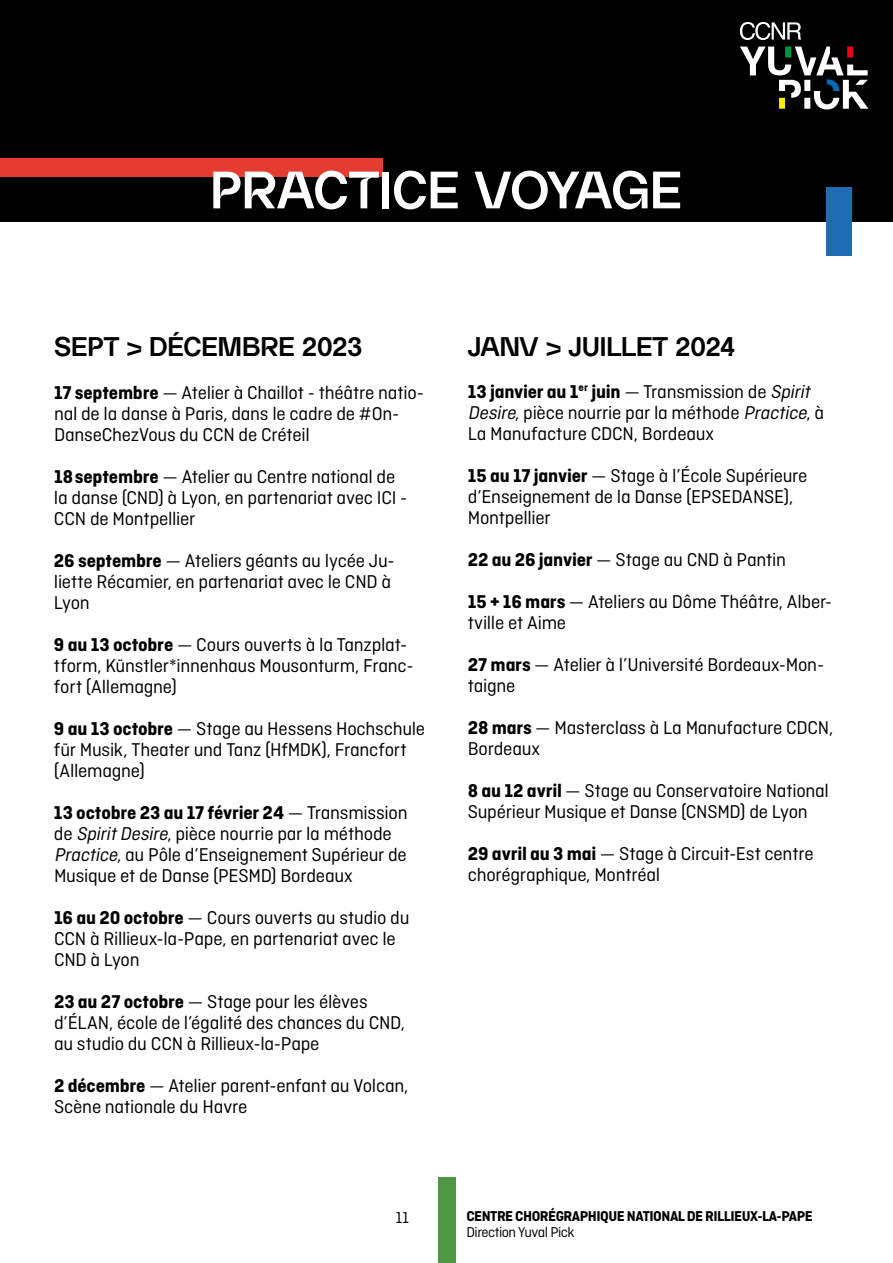
<style>
.page{position:relative;width:893px;height:1263px;background:#fff}
.page>*{position:absolute;margin:0;border:0;box-sizing:border-box;transform-origin:0 0}
.t1{font:700 52.5px "Almarena Display";color:#fff}
.t2{font:700 27px "Almarena Display";letter-spacing:-.01em;color:#000}
.t3{font:19.5px/21px "Ciutadella";letter-spacing:-.015em;color:#000}
.t4{font:16.5px "Ciutadella";color:#000}
.t5{font:700 15px "Ciutadella";letter-spacing:-.03em;color:#000}
.t6{font:15px "Ciutadella";letter-spacing:-.03em;color:#000}
.s1{font-weight:700}
.s2{font-style:italic}
</style>
<div class="page">
<div style="left:0;top:0;width:893px;height:221px;background:#000"></div>
<svg style="left:740px;top:22px;width:61px;height:18px"></svg>
<svg style="left:740px;top:47px;width:128px;height:63px"></svg>
<div style="left:0;top:158px;width:383px;height:18px;background:#e43c31"></div>
<div style="left:826px;top:187px;width:26px;height:68px;background:#1f6cb4"></div>
<div style="left:438px;top:1178px;width:17px;height:85px;background:#4e9844"></div>
<h1 class="t1" style="left:210px;top:160px;width:473px">PRACTICE VOYAGE</h1>
<h2 class="t2" style="left:54px;top:331px;width:310px">SEPT &gt; DÉCEMBRE 2023</h2>
<p class="t3" style="left:54px;top:382px;width:371px"><span class="s1">17 septembre</span> — Atelier à Chaillot - théâtre natio&shy;nal de la danse à Paris, dans le cadre de #On-<br>DanseChezVous du CCN de Créteil</p>
<p class="t3" style="left:54px;top:466px;width:355px"><span class="s1">18septembre</span> — Atelier au Centre national de la danse (CND) à Lyon, en partenariat avec ICI -<br>CCN de Montpellier</p>
<p class="t3" style="left:54px;top:550px;width:342px"><span class="s1">26 septembre</span> — Ateliers géants au lycée Ju&shy;liette Récamier, en partenariat avec le CND à<br>Lyon</p>
<p class="t3" style="left:54px;top:634px;width:361px"><span class="s1">9 au 13 octobre</span> — Cours ouverts à la Tanzplat&shy;tform, Künstler*innenhaus Mousonturm, Franc&shy;fort (Allemagne)</p>
<p class="t3" style="left:54px;top:718px;width:373px"><span class="s1">9 au 13 octobre</span> — Stage au Hessens Hochschule für Musik, Theater und Tanz (HfMDK), Francfort (Allemagne)</p>
<p class="t3" style="left:54px;top:802px;width:355px"><span class="s1">13 octobre 23 au 17 février 24</span> — Transmission de <span class="s2">SpiritDesire</span>, pièce nourrie par la méthode <span class="s2">Practice</span>, au Pôle d’Enseignement Supérieur de Musique et de Danse (PESMD) Bordeaux</p>
<p class="t3" style="left:54px;top:907px;width:357px"><span class="s1">16 au 20 octobre</span> — Cours ouverts au studio du<br>CCN à Rillieux-la-Pape, en partenariat avec le<br>CND à Lyon</p>
<p class="t3" style="left:54px;top:991px;width:353px"><span class="s1">23 au 27 octobre</span> — Stage pour les élèves d’ÉLAN, école de l’égalité des chances du CND, au studio du CCN à Rillieux-la-Pape</p>
<p class="t3" style="left:54px;top:1075px;width:356px"><span class="s1">2 décembre</span> — Atelier parent-enfant au Volcan,<br>Scène nationale du Havre</p>
<p class="t4" style="left:396px;top:1208px;width:15px">11</p>
<h2 class="t2" style="left:468px;top:331px;width:269px">JANV &gt; JUILLET 2024</h2>
<p class="t3" style="left:468px;top:381px;width:358px"><span class="s1">13 janvier au 1</span><sup>er</sup> <span class="s1">juin</span> — Transmission de <span class="s2">Spirit<br>Desire</span>, pièce nourrie par la méthode <span class="s2">Practice</span>, à<br>La Manufacture CDCN, Bordeaux</p>
<p class="t3" style="left:468px;top:465px;width:341px"><span class="s1">15 au 17 janvier</span> — Stage à l’École Supérieure d’Enseignement de la Danse (EPSEDANSE),<br>Montpellier</p>
<p class="t3" style="left:468px;top:538px;width:366px;line-height:42px"><span class="s1">22 au 26 janvier</span> — Stage au CND à Pantin<br><span class="s1">15 + 16 mars</span> — Ateliers au Dôme Théâtre, Alber-</p>
<p class="t3" style="left:468px;top:601px;width:358px;line-height:42px">tville et Aime<br><span class="s1">27 mars</span> — Atelier à l’Université Bordeaux-Mon-</p>
<p class="t3" style="left:468px;top:664px;width:367px;line-height:42px">taigne<br><span class="s1">28 mars</span> — Masterclass à La Manufacture CDCN,</p>
<p class="t3" style="left:468px;top:727px;width:363px;line-height:42px">Bordeaux<br><span class="s1">8 au 12 avril</span> — Stage au Conservatoire National</p>
<p class="t3" style="left:468px;top:790px;width:347px;line-height:42px">Supérieur Musique et Danse (CNSMD) de Lyon<br><span class="s1">29 avril au 3 mai</span> — Stage à Circuit-Est centre</p>
<p class="t3" style="left:468px;top:864px;width:194px">chorégraphique, Montréal</p>
<p class="t5" style="left:466px;top:1207px;width:348px">CENTRE CHORÉGRAPHIQUE NATIONAL DE RILLIEUX-LA-PAPE</p>
<p class="t6" style="left:466px;top:1224px;width:110px">Direction Yuval Pick</p>
</div>
